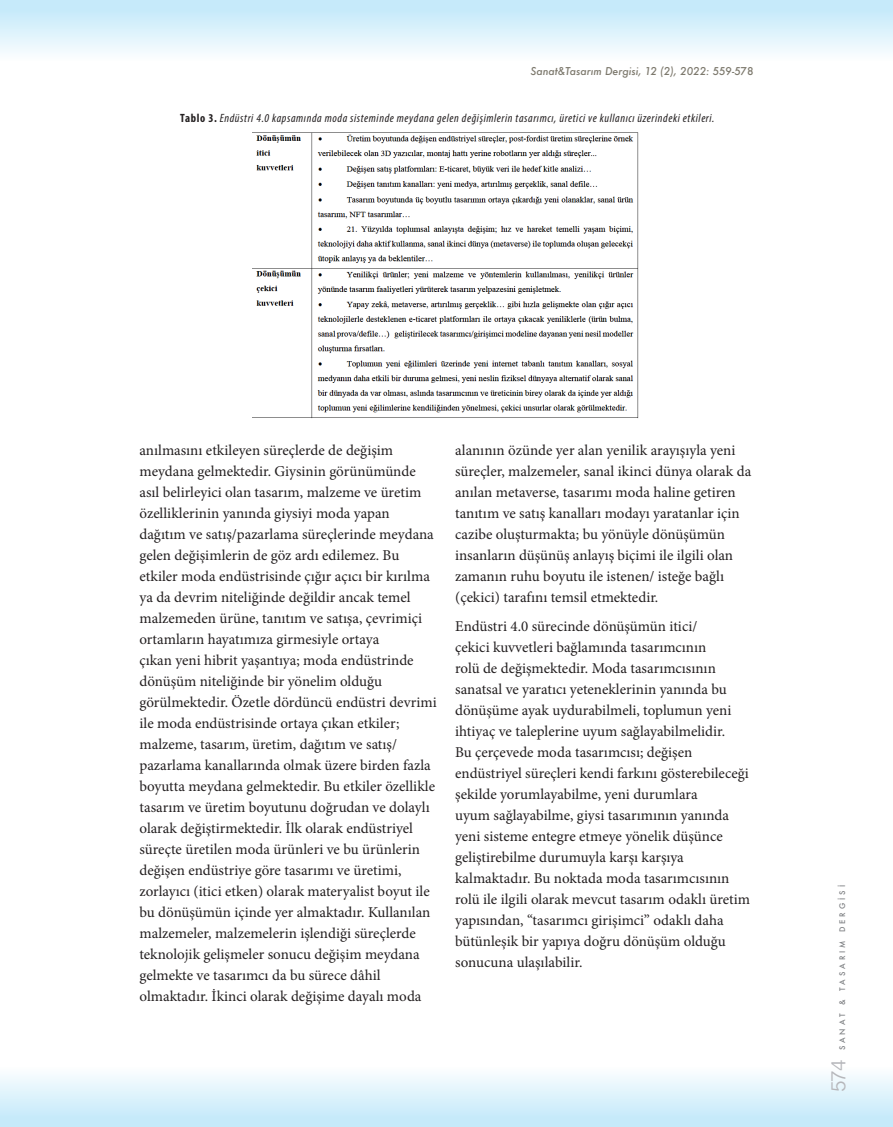
<style>
.page{position:relative;width:893px;height:1127px;background:#fff}
.page>*{position:absolute;margin:0;border:0;box-sizing:border-box;transform-origin:0 0}
.t1{font:18px "Oriya Sangam MN";color:#b6b7bb}
.Ana_metin{font:15px/21px "Minion Pro";color:#231f20}
.Kaynakça{font:italic condensed 12px "Myriad Pro";letter-spacing:.05em;color:#231f20}
.t2{font:italic 500 10.5px "Futura";color:#7d796d}
.t3{font:500 7.5px "Futura";letter-spacing:.4em;color:#808285}
.s1{font-style:normal}
.s2{font-weight:700;font-style:normal}
</style>
<div class="page">
<div style="left:0;top:1045px;width:893px;height:82px;background:linear-gradient(to bottom,#fff,#c3e9fa)"></div>
<div style="left:0;top:0;width:893px;height:81px;background:linear-gradient(to bottom,#c0e8f9,#fff)"></div>
<img style="left:253px;top:132px;width:385px;height:286px">
<p class="t2" style="left:530px;top:64px;width:224px">Sanat&amp;Tasarım Dergisi, 12 (2), 2022: <span class="s1">559-578</span></p>
<p class="Kaynakça" style="left:180px;top:110px;width:536px"><span class="s2">Tablo 3.</span> Endüstri 4.0 kapsamında moda sisteminde meydana gelen değişimlerin tasarımcı, üretici ve kullanıcı üzerindeki etkileri.</p>
<p class="Ana_metin" style="left:139px;top:439px;width:299px">anılmasını etkileyen süreçlerde de değişim meydana gelmektedir. Giysinin görünümünde asıl belirleyici olan tasarım, malzeme ve üretim özelliklerinin yanında giysiyi moda yapan dağıtım ve satış/pazarlama süreçlerinde meydana gelen değişimlerin de göz ardı edilemez. Bu etkiler moda endüstrisinde çığır açıcı bir kırılma ya da devrim niteliğinde değildir ancak temel malzemeden ürüne, tanıtım ve satışa, çevrimiçi ortamların hayatımıza girmesiyle ortaya<br>çıkan yeni hibrit yaşantıya; moda endüstrinde dönüşüm niteliğinde bir yönelim olduğu görülmektedir. Özetle dördüncü endüstri devrimi ile moda endüstrisinde ortaya çıkan etkiler; malzeme, tasarım, üretim, dağıtım ve satış/ pazarlama kanallarında olmak üzere birden fazla boyutta meydana gelmektedir. Bu etkiler özellikle tasarım ve üretim boyutunu doğrudan ve dolaylı olarak değiştirmektedir. İlk olarak endüstriyel süreçte üretilen moda ürünleri ve bu ürünlerin değişen endüstriye göre tasarımı ve üretimi, zorlayıcı (itici etken) olarak materyalist boyut ile bu dönüşümün içinde yer almaktadır. Kullanılan malzemeler, malzemelerin işlendiği süreçlerde teknolojik gelişmeler sonucu değişim meydana gelmekte ve tasarımcı da bu sürece dâhil olmaktadır. İkinci olarak değişime dayalı moda</p>
<p class="Ana_metin" style="left:455px;top:439px;width:298px">alanının özünde yer alan yenilik arayışıyla yeni süreçler, malzemeler, sanal ikinci dünya olarak da anılan metaverse, tasarımı moda haline getiren tanıtım ve satış kanalları modayı yaratanlar için cazibe oluşturmakta; bu yönüyle dönüşümün insanların düşünüş anlayış biçimi ile ilgili olan zamanın ruhu boyutu ile istenen/ isteğe bağlı (çekici) tarafını temsil etmektedir.</p>
<p class="Ana_metin" style="left:455px;top:616px;width:297px">Endüstri 4.0 sürecinde dönüşümün itici/<br>çekici kuvvetleri bağlamında tasarımcının<br>rolü de değişmektedir. Moda tasarımcısının sanatsal ve yaratıcı yeteneklerinin yanında bu dönüşüme ayak uydurabilmeli, toplumun yeni ihtiyaç ve taleplerine uyum sağlayabilmelidir.<br>Bu çerçevede moda tasarımcısı; değişen endüstriyel süreçleri kendi farkını gösterebileceği şekilde yorumlayabilme, yeni durumlara<br>uyum sağlayabilme, giysi tasarımının yanında yeni sisteme entegre etmeye yönelik düşünce geliştirebilme durumuyla karşı karşıya kalmaktadır. Bu noktada moda tasarımcısının rolü ile ilgili olarak mevcut tasarım odaklı üretim yapısından, “tasarımcı girişimci” odaklı daha bütünleşik bir yapıya doğru dönüşüm olduğu sonucuna ulaşılabilir.</p>
<p class="t3" style="left:837px;top:1050px;width:167px;rotate:-90deg">SANAT &amp; TASARIM DERGİSİ</p>
<p class="t1" style="left:826px;top:1092px;width:35px;rotate:-90deg">574</p>
</div>
